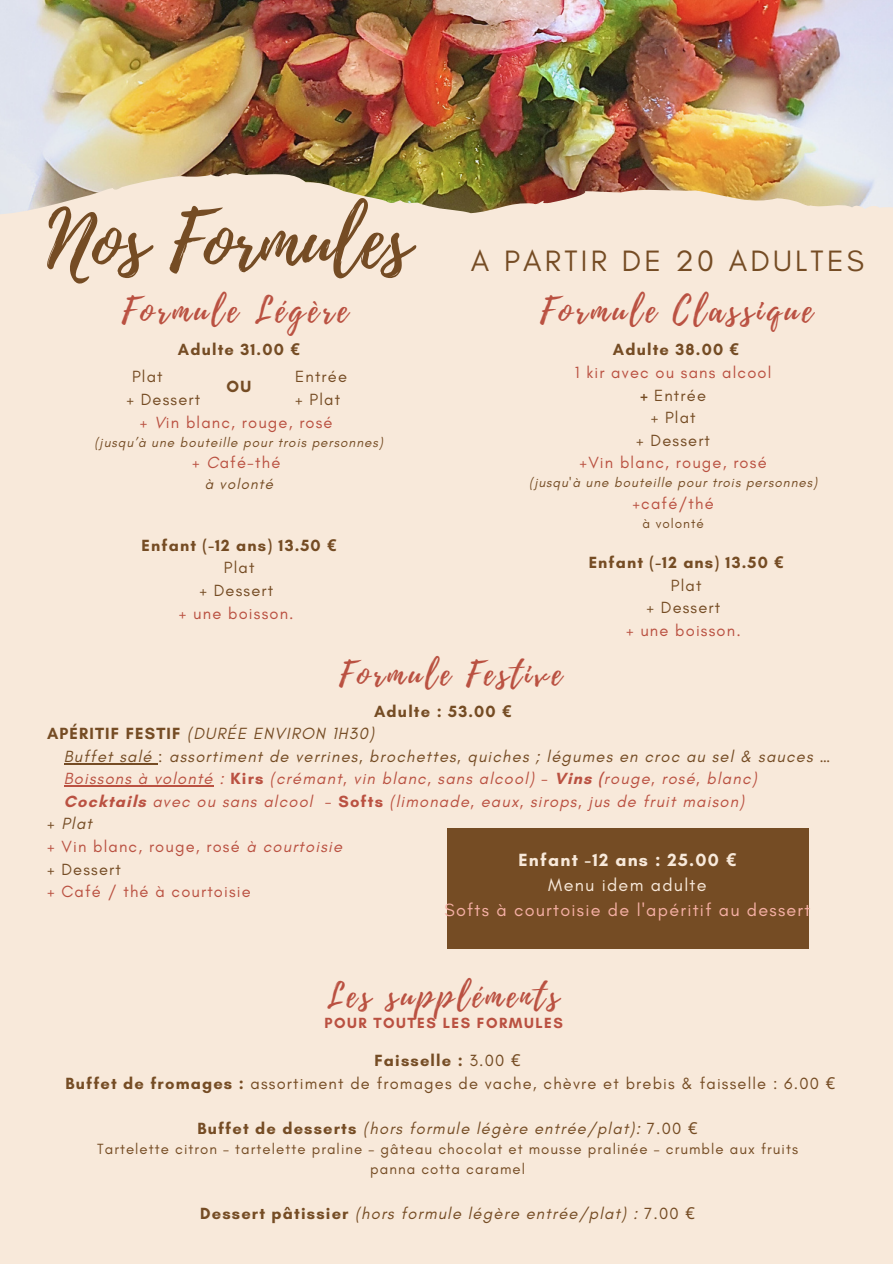
<style>
.page{position:relative;width:893px;height:1264px;background:#fff}
.page>*{position:absolute;margin:0;border:0;box-sizing:border-box;transform-origin:0 0}
.t1{font:78px "Playlist Script";color:#754c24}
.t2{font:34.5px "Playlist Script";letter-spacing:.1em;color:#ba5141}
.t3{font:33px "Playlist Script";letter-spacing:.1em;color:#ba5141}
.t4{font:30px "Glacial Indifference";letter-spacing:.11em;color:#754c24}
.t5{font:18px/24.8px "Glacial Indifference";letter-spacing:.07em;color:#f6b0a5;text-align:center}
.t6{font:italic 16.5px "Glacial Indifference";letter-spacing:.07em;color:#754c24}
.t7{font:700 16.5px/22.5px "Glacial Indifference";letter-spacing:.07em;color:#754c24;text-align:center}
.t8{font:italic 16.5px "Glacial Indifference";letter-spacing:.07em;color:#ba5141}
.t9{font:16.5px/22.5px "Glacial Indifference";letter-spacing:.07em;color:#754c24}
.t10{font:16.5px "Glacial Indifference";letter-spacing:.07em;color:#ba5141}
.t11{font:15px "Glacial Indifference";letter-spacing:.07em;color:#754c24}
.t12{font:700 15px "Glacial Indifference";letter-spacing:.1em;color:#ba5141}
.t13{font:italic 15px "Glacial Indifference";letter-spacing:.07em;color:#754c24}
.t14{font:italic 13.5px "Glacial Indifference";letter-spacing:.07em;color:#754c24}
.t15{font:13.5px "Glacial Indifference";letter-spacing:.07em;color:#754c24}
.s1{font-family:"Noto Sans"}
.s2{font-style:italic}
.s3{font-weight:400}
.s4{font-weight:400;color:#ba5141}
.s5{font-weight:700}
.s6{font-weight:400;font-style:italic}
.s7{font-style:normal}
.s8{font-weight:700;font-style:normal}
.s9{font-weight:700;color:#f8e9da}
.s10{font-family:"Noto Sans";font-weight:700;color:#f8e9da}
.s11{color:#f8e9da}
.s12{font-family:"Noto Sans";font-style:normal}
</style>
<div class="page">
<div style="left:0;top:0;width:892px;height:1263px;background:#f8e9da"></div>
<img style="left:0;top:0;width:892px;height:214px">
<hr style="left:64px;top:763px;width:89px;height:1px;background:#754c24">
<hr style="left:64px;top:785px;width:150px;height:1px;background:#ba5141">
<div style="left:447px;top:828px;width:361px;height:120px;background:#754c24"></div>
<h1 class="t1" style="left:47px;top:185px;width:365px">Nos Formules</h1>
<h2 class="t2" style="left:122px;top:285px;width:227px">Formule Légère</h2>
<p class="t7" style="left:178px;top:338px;width:123px">Adulte 31.00 <span class="s1">€</span></p>
<h6 class="t9" style="left:126px;top:365px;width:75px;text-indent:6px">Plat<br>+ Dessert</h6>
<h6 class="t9" style="left:295px;top:365px;width:53px">Entrée + Plat</h6>
<h2 class="t7" style="left:226px;top:375px;width:26px">OU</h2>
<h2 class="t10" style="left:140px;top:412px;width:194px"><span class="s2">+ V</span>in blanc, rouge, rosé</h2>
<h5 class="t14" style="left:94px;top:434px;width:290px">(jusqu’à une bouteille pour trois personnes)</h5>
<p class="t10" style="left:192px;top:452px;width:90px"><span class="s2">+ C</span>afé-thé</p>
<p class="t13" style="left:205px;top:474px;width:69px">à volonté</p>
<p class="t7" style="left:142px;top:534px;width:196px">Enfant (-12 ans) 13.50 <span class="s1">€<br></span><span class="s3">Plat<br>+ Dessert<br></span><span class="s4">+ une boisson.</span></p>
<h3 class="t4" style="left:471px;top:242px;width:394px">A PARTIR DE 20 ADULTES</h3>
<p class="t2" style="left:540px;top:285px;width:274px">Formule Classique</p>
<p class="t7" style="left:613px;top:338px;width:128px">Adulte 38.00 <span class="s1">€</span></p>
<p class="t10" style="left:575px;top:362px;width:198px">1 kir avec ou sans alcool</p>
<p class="t9" style="left:640px;top:383px;width:67px"><span class="s5">+</span> Entrée</p>
<p class="t9" style="left:650px;top:406px;width:47px">+ Plat</p>
<p class="t9" style="left:636px;top:428px;width:75px">+ Dessert</p>
<h6 class="t10" style="left:579px;top:452px;width:189px">+Vin blanc, rouge, rosé</h6>
<h6 class="t14" style="left:529px;top:474px;width:289px">(jusqu'à une bouteille pour trois personnes)</h6>
<h4 class="t10" style="left:632px;top:493px;width:83px">+café/thé</h4>
<p class="t15" style="left:642px;top:515px;width:63px">à volonté</p>
<p class="t7" style="left:588px;top:551px;width:196px">Enfant (-12 ans) 13.50 <span class="s1">€<br></span><span class="s3">Plat<br>+ Dessert<br></span><span class="s4">+ une boisson.</span></p>
<p class="t3" style="left:339px;top:650px;width:224px">Formule Festive</p>
<p class="t7" style="left:47px;top:700px;width:466px;text-align:left;text-indent:327px">Adulte : 53.00 <span class="s1">€<br></span>APÉRITIF FESTIF <span class="s6">(DURÉE ENVIRON 1H30)</span></p>
<p class="t6" style="left:64px;top:746px;width:768px">Buffet salé <span class="s7">:</span> assortiment de verrines, brochettes, quiches ; légumes en croc au sel &amp; sauces …</p>
<p class="t8" style="left:64px;top:768px;width:694px">Boissons à volonté : <span class="s8">Kirs</span> (crémant, vin blanc, sans alcool) - <span class="s8">Vins (</span>rouge, rosé, blanc)</p>
<p class="t8" style="left:64px;top:791px;width:681px"><span class="s8">Cocktails</span> avec ou sans alcool - <span class="s8">Softs</span> (limonade, eaux, sirops, jus de fruit maison)</p>
<p class="t6" style="left:47px;top:813px;width:46px">+ Plat</p>
<p class="t10" style="left:47px;top:836px;width:296px">+ Vin blanc, rouge, rosé <span class="s2">à courtoisie</span></p>
<p class="t9" style="left:47px;top:857px;width:75px">+ Dessert</p>
<p class="t10" style="left:47px;top:881px;width:205px">+ Café / thé à courtoisie</p>
<p class="t5" style="left:444px;top:847px;width:367px"><span class="s9">Enfant -12 ans : 25.00</span> <span class="s10">€<br></span><span class="s11">Menu idem adulte<br></span>Softs à courtoisie de l'apéritif au dessert</p>
<p class="t3" style="left:327px;top:971px;width:233px">Les suppléments</p>
<h6 class="t12" style="left:324px;top:1013px;width:240px">POUR TOUTES LES FORMULES</h6>
<p class="t9" style="left:66px;top:1049px;width:771px;text-align:center"><span class="s5">Faisselle :</span> 3.00 <span class="s1">€<br></span><span class="s5">Buffet de fromages :</span> assortiment de fromages de vache, chèvre et brebis &amp; faisselle : 6.00 <span class="s1">€</span></p>
<p class="t6" style="left:197px;top:1117px;width:501px"><span class="s8">Buffet de desserts</span> (hors formule légère entrée/plat): <span class="s7">7.00</span> <span class="s12">€</span></p>
<h6 class="t11" style="left:97px;top:1139px;width:702px">Tartelette citron – tartelette praline – gâteau chocolat et mousse pralinée – crumble aux fruits</h6>
<p class="t11" style="left:370px;top:1159px;width:156px">panna cotta caramel</p>
<p class="t6" style="left:200px;top:1203px;width:496px"><span class="s8">Dessert pâtissier</span> (hors formule légère entrée/plat) : <span class="s7">7.00</span> <span class="s12">€</span></p>
</div>
